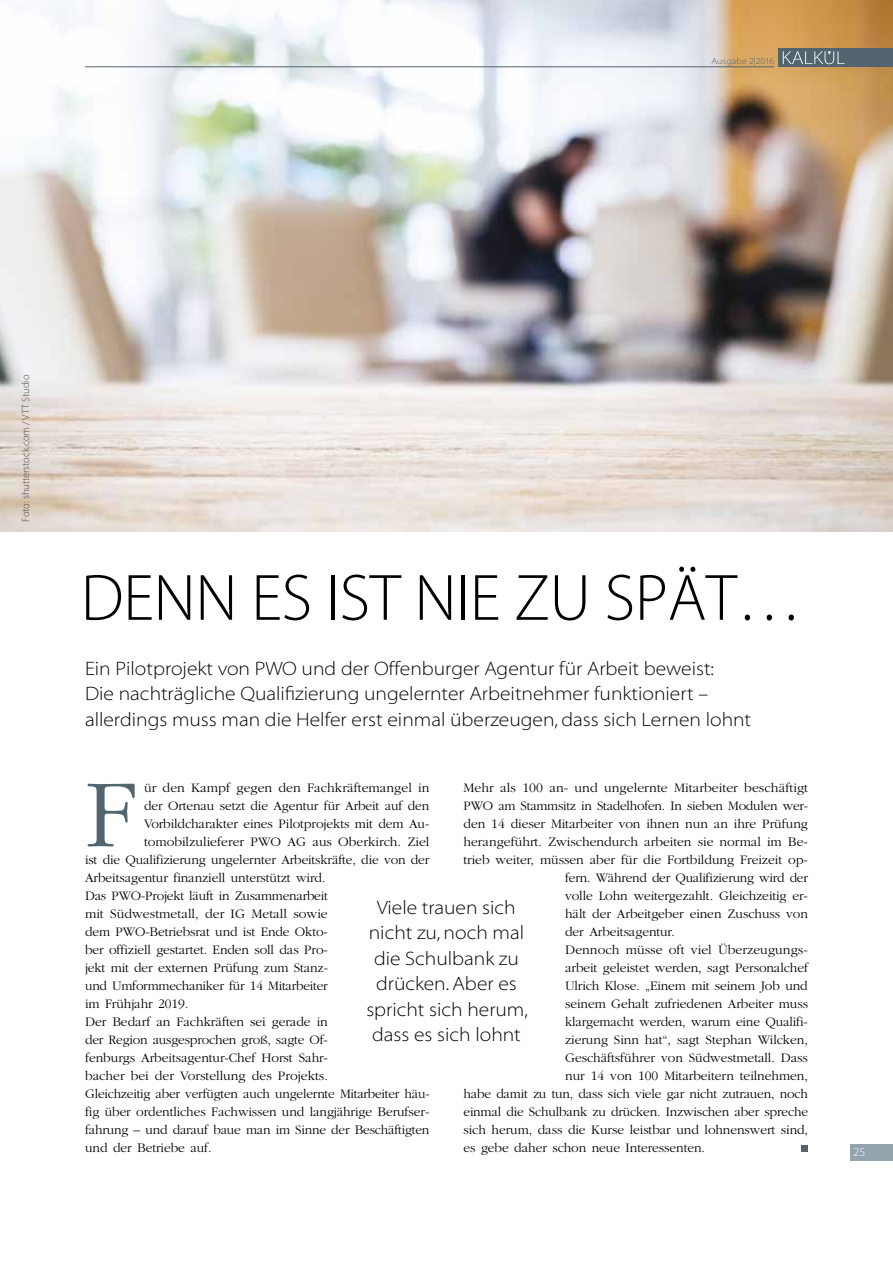
<style>
.page{position:relative;width:893px;height:1263px;background:#fff}
.page>*{position:absolute;margin:0;border:0;box-sizing:border-box;transform-origin:0 0}
.t1{font:300 100.2px "Garamond";color:#52646d}
.t2{font:66px "Myriad MM 215 600";letter-spacing:-.005em;color:#000}
.t3{font:19.5px/25.5px "Myriad MM 215 700";letter-spacing:.035em;color:#000}
.t4{font:300 13.5px "Garamond";letter-spacing:-.005em;color:#000}
.t5{font:12px "Myriad MM 215 600";color:#fff}
.t6{font:10.5px "Myriad MM 215 600";color:#4a4a49}
.t7{font:9px "Myriad MM 215 700";letter-spacing:.03em;color:#52646d}
</style>
<div class="page">
<img style="left:0;top:0;width:893px;height:531px">
<div style="left:850px;top:1144px;width:43px;height:16px;background:#94a4ad"></div>
<div style="left:778px;top:49px;width:115px;height:18px;background:#52646d"></div>
<svg style="left:783px;top:51px;width:62px;height:13px"></svg>
<hr style="left:85px;top:67px;width:689px;height:1px;background:#52646d">
<div style="left:801px;top:1146px;width:7px;height:6px;background:#52646d"></div>
<p class="t7" style="left:711px;top:57px;width:64px">Ausgabe 2|2016</p>
<p class="t6" style="left:21px;top:522px;width:149px;rotate:-90deg">Foto: shutterstock.com / VTT Studio</p>
<h2 class="t2" style="left:81px;top:566px;width:723px">DENN ES IST NIE ZU SPÄT…</h2>
<h3 class="t3" style="left:85px;top:657px;width:667px">Ein Pilotprojekt von PWO und der Offenburger Agentur für Arbeit beweist:<br>Die nachträgliche Qualifizierung ungelernter Arbeitnehmer funktioniert – allerdings muss man die Helfer erst einmal überzeugen, dass sich Lernen lohnt</h3>
<h1 class="t1" style="left:85px;top:762px;width:54px">F</h1>
<p class="t4" style="left:144px;top:781px;width:287px">ür den Kampf gegen den Fachkräftemangel in</p>
<p class="t4" style="left:463px;top:781px;width:346px">Mehr als 100 an- und ungelernte Mitarbeiter beschäftigt</p>
<p class="t4" style="left:463px;top:799px;width:346px">PWO am Stammsitz in Stadelhofen. In sieben Modulen wer-</p>
<p class="t4" style="left:463px;top:817px;width:346px">den 14 dieser Mitarbeiter von ihnen nun an ihre Prüfung</p>
<p class="t4" style="left:463px;top:835px;width:346px">herangeführt. Zwischendurch arbeiten sie normal im Be-</p>
<p class="t4" style="left:463px;top:853px;width:346px">trieb weiter, müssen aber für die Fortbildung Freizeit op-</p>
<p class="t4" style="left:565px;top:871px;width:244px">fern. Während der Qualifizierung wird der</p>
<p class="t4" style="left:565px;top:889px;width:244px">volle Lohn weitergezahlt. Gleichzeitig er-</p>
<p class="t4" style="left:565px;top:907px;width:244px">hält der Arbeitgeber einen Zuschuss von</p>
<p class="t4" style="left:565px;top:925px;width:111px">der Arbeitsagentur.</p>
<p class="t4" style="left:565px;top:943px;width:244px">Dennoch müsse oft viel Überzeugungs-</p>
<p class="t4" style="left:565px;top:961px;width:244px">arbeit geleistet werden, sagt Personalchef</p>
<p class="t4" style="left:565px;top:979px;width:244px">Ulrich Klose. „Einem mit seinem Job und</p>
<p class="t4" style="left:565px;top:997px;width:244px">seinem Gehalt zufriedenen Arbeiter muss</p>
<p class="t4" style="left:565px;top:1015px;width:244px">klargemacht werden, warum eine Qualifi-</p>
<p class="t4" style="left:565px;top:1033px;width:244px">zierung Sinn hat“, sagt Stephan Wilcken,</p>
<p class="t4" style="left:565px;top:1051px;width:244px">Geschäftsführer von Südwestmetall. Dass</p>
<p class="t4" style="left:565px;top:1069px;width:244px">nur 14 von 100 Mitarbeitern teilnehmen,</p>
<p class="t4" style="left:463px;top:1087px;width:346px">habe damit zu tun, dass sich viele gar nicht zutrauen, noch</p>
<p class="t4" style="left:463px;top:1105px;width:346px">einmal die Schulbank zu drücken. Inzwischen aber spreche</p>
<p class="t4" style="left:463px;top:1123px;width:346px">sich herum, dass die Kurse leistbar und lohnenswert sind,</p>
<p class="t4" style="left:463px;top:1141px;width:243px">es gebe daher schon neue Interessenten.</p>
<p class="t4" style="left:144px;top:799px;width:287px">der Ortenau setzt die Agentur für Arbeit auf den</p>
<p class="t4" style="left:144px;top:817px;width:287px">Vorbildcharakter eines Pilotprojekts mit dem Au-</p>
<p class="t4" style="left:144px;top:835px;width:287px">tomobilzulieferer PWO AG aus Oberkirch. Ziel</p>
<p class="t4" style="left:85px;top:853px;width:346px">ist die Qualifizierung ungelernter Arbeitskräfte, die von der</p>
<p class="t4" style="left:85px;top:871px;width:242px">Arbeitsagentur finanziell unterstützt wird.</p>
<p class="t4" style="left:85px;top:889px;width:244px">Das PWO-Projekt läuft in Zusammenarbeit</p>
<p class="t4" style="left:85px;top:907px;width:244px">mit Südwestmetall, der IG Metall sowie</p>
<p class="t4" style="left:85px;top:925px;width:244px">dem PWO-Betriebsrat und ist Ende Okto-</p>
<p class="t4" style="left:85px;top:943px;width:244px">ber offiziell gestartet. Enden soll das Pro-</p>
<p class="t4" style="left:85px;top:961px;width:244px">jekt mit der externen Prüfung zum Stanz-</p>
<p class="t4" style="left:85px;top:979px;width:244px">und Umformmechaniker für 14 Mitarbeiter</p>
<p class="t4" style="left:85px;top:997px;width:105px">im Frühjahr 2019.</p>
<p class="t4" style="left:85px;top:1015px;width:244px">Der Bedarf an Fachkräften sei gerade in</p>
<p class="t4" style="left:85px;top:1033px;width:244px">der Region ausgesprochen groß, sagte Of-</p>
<p class="t4" style="left:85px;top:1051px;width:244px">fenburgs Arbeitsagentur-Chef Horst Sahr-</p>
<p class="t4" style="left:85px;top:1069px;width:244px">bacher bei der Vorstellung des Projekts.</p>
<p class="t4" style="left:85px;top:1087px;width:346px">Gleichzeitig aber verfügten auch ungelernte Mitarbeiter häu-</p>
<p class="t4" style="left:85px;top:1105px;width:346px">fig über ordentliches Fachwissen und langjährige Berufser-</p>
<p class="t4" style="left:85px;top:1123px;width:346px">fahrung – und darauf baue man im Sinne der Beschäftigten</p>
<p class="t4" style="left:85px;top:1141px;width:128px">und der Betriebe auf.</p>
<h3 class="t3" style="left:366px;top:895px;width:164px;text-align:center">Viele trauen sich nicht zu, noch mal die Schulbank zu drücken. Aber es spricht sich herum, dass es sich lohnt</h3>
<p class="t5" style="left:854px;top:1146px;width:13px">25</p>
</div>
